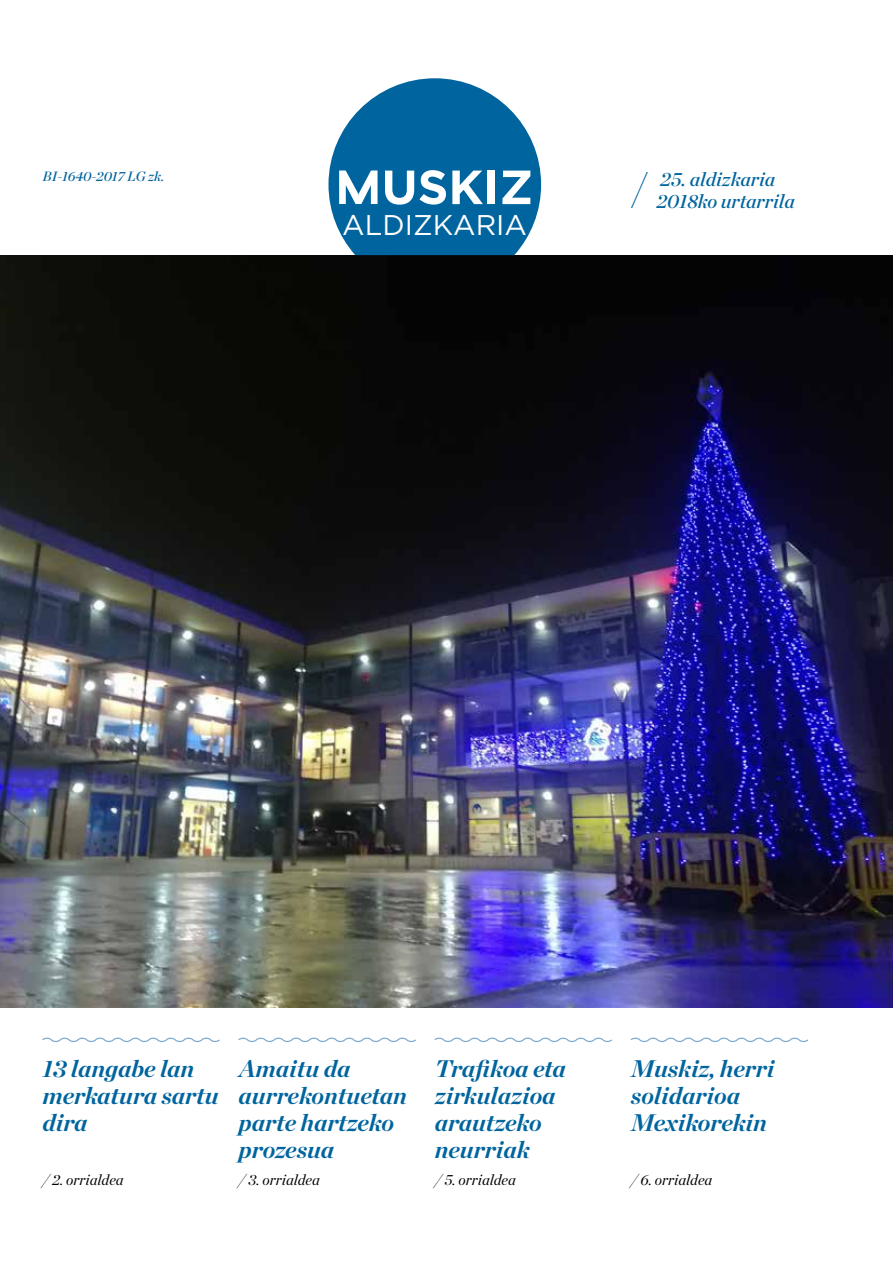
<style>
.page{position:relative;width:893px;height:1263px;background:#fff}
.page>*{position:absolute;margin:0;border:0;box-sizing:border-box;transform-origin:0 0}
.t1{font:28.5px "Gotham";color:#fff}
.t2{font:italic 700 24px/27px "Chronicle Display";color:#00649e}
.t3{font:italic 19.5px/22.5px "Chronicle Display Semi";color:#00649e;text-align:center}
.t4{font:italic 15px "Chronicle Display";color:#000}
.t5{font:italic 13.5px "Chronicle Display Semi";color:#00649e}
</style>
<div class="page">
<img style="left:0;top:255px;width:893px;height:753px">
<svg style="left:42px;top:1037px;width:178px;height:5px"></svg>
<svg style="left:238px;top:1037px;width:178px;height:5px"></svg>
<svg style="left:434px;top:1037px;width:178px;height:5px"></svg>
<svg style="left:630px;top:1037px;width:179px;height:5px"></svg>
<svg style="left:328px;top:78px;width:213px;height:177px"></svg>
<p class="t5" style="left:43px;top:165px;width:123px">BI-1640-2017 LG zk.</p>
<p class="t1" style="left:342px;top:206px;width:186px">ALDIZKARIA</p>
<p class="t3" style="left:631px;top:166px;width:166px">25. aldizkaria<br><sup>/</sup> 2018ko urtarrila</p>
<p class="t2" style="left:43px;top:1053px;width:178px">13 langabe lan merkatura sartu dira</p>
<p class="t4" style="left:43px;top:1168px;width:83px">/ 2. orrialdea</p>
<p class="t2" style="left:239px;top:1053px;width:170px">Amaitu da aurrekontuetan parte hartzeko prozesua</p>
<p class="t4" style="left:239px;top:1168px;width:83px">/ 3. orrialdea</p>
<p class="t2" style="left:435px;top:1053px;width:133px">Trafikoa eta zirkulazioa arautzeko neurriak</p>
<p class="t4" style="left:435px;top:1168px;width:83px">/ 5. orrialdea</p>
<p class="t2" style="left:631px;top:1053px;width:145px">Muskiz, herri solidarioa<br>Mexikorekin</p>
<p class="t4" style="left:631px;top:1168px;width:83px">/ 6. orrialdea</p>
</div>
